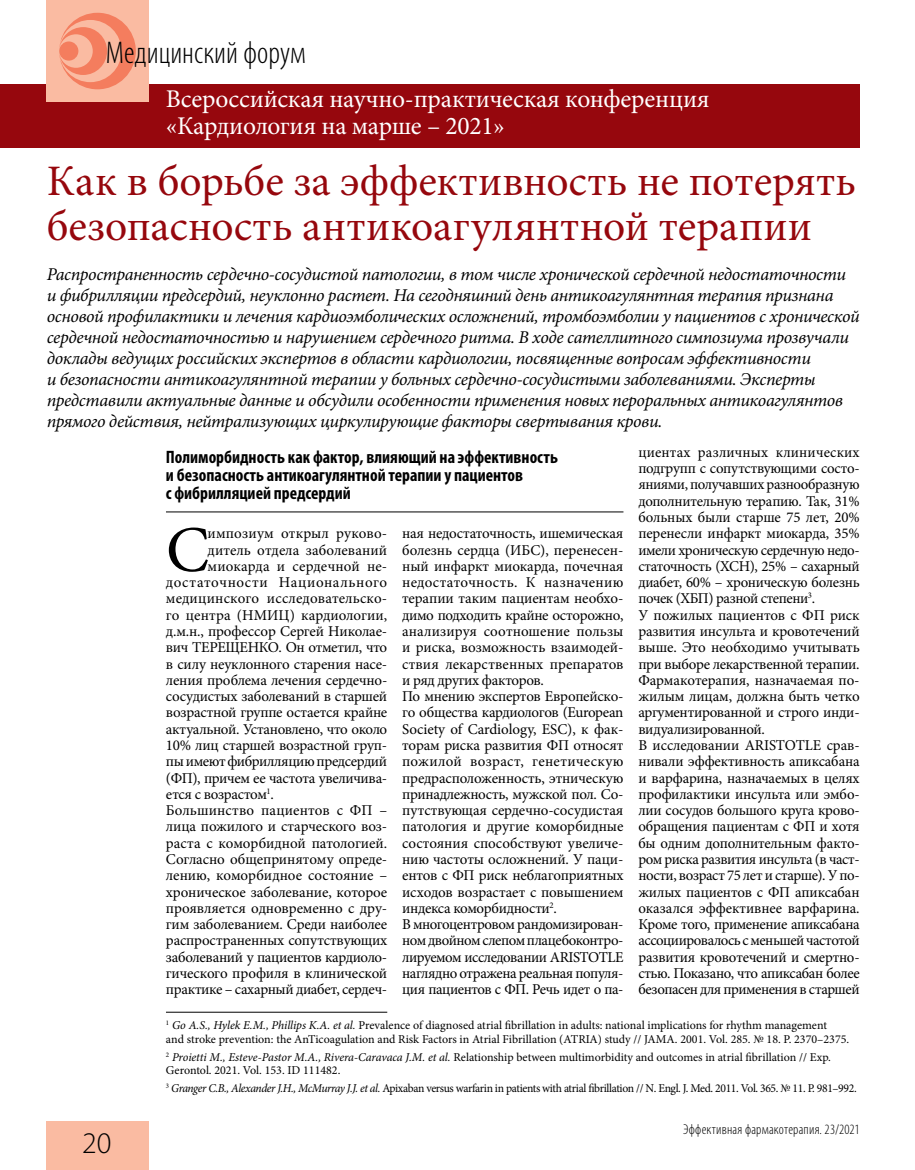
<style>
.page{position:relative;width:915px;height:1170px;background:#fff}
.page>*{position:absolute;margin:0;border:0;box-sizing:border-box;transform-origin:0 0}
.t1{font:65.1px "Minion Pro";color:#000}
.t2{font:43.5px/45px "Minion Pro";color:#96070d}
.t3{font:300 condensed 31.5px "Myriad Pro";color:#000}
.t4{font:300 30px "Myriad Pro";color:#000}
.t5{font:25.5px/27px "Minion Pro";letter-spacing:-.01em;color:#fff}
.t6{font:italic 18px/21px "Minion Pro";letter-spacing:-.02em;color:#000}
.t7{font:700 condensed 18px/18px "Myriad Pro";color:#000}
.t8{font:15px/16.4px "Minion Pro";letter-spacing:-.015em;color:#000}
.t9{font:15px "Minion Pro";letter-spacing:.01em;color:#000}
.t10{font:15px "Minion Pro";letter-spacing:.005em;color:#000}
.t11{font:15px "Minion Pro";letter-spacing:.04em;color:#000}
.t12{font:300 condensed 14.25px "Myriad Pro";letter-spacing:.015em;color:#000}
.t13{font:12px/13.5px "Minion Pro";letter-spacing:-.005em;color:#000}
.t14{font:12px "Minion Pro";letter-spacing:-.03em;color:#000}
.s1{font-style:italic}
</style>
<div class="page">
<div style="left:0;top:84px;width:859px;height:63px;background:#96070d"></div>
<div style="left:47px;top:0;width:102px;height:102px;background:#fabba2"></div>
<svg style="left:59px;top:13px;width:77px;height:76px"></svg>
<div style="left:59px;top:41px;width:19px;height:20px;background:#f47d5e;border-radius:50%"></div>
<div style="left:47px;top:1121px;width:102px;height:48px;background:#fabba2"></div>
<hr style="left:166px;top:511px;width:457px;height:1px;background:#000">
<hr style="left:166px;top:1011px;width:221px;height:1px;background:#000">
<h3 class="t3" style="left:106px;top:34px;width:201px">Медицинский форум</h3>
<h3 class="t5" style="left:166px;top:85px;width:545px">Всероссийская научно-практическая конференция «Кардиология на марше – 2021»</h3>
<h2 class="t2" style="left:47px;top:159px;width:810px">Как в борьбе за эффективность не потерять безопасность антикоагулянтной терапии</h2>
<p class="t6" style="left:47px;top:264px;width:814px">Распространенность сердечно-сосудистой патологии, в том числе хронической сердечной недостаточности и фибрилляции предсердий, неуклонно растет. На сегодняшний день антикоагулянтная терапия признана основой профилактики и лечения кардиоэмболических осложнений, тромбоэмболии у пациентов с хронической сердечной недостаточностью и нарушением сердечного ритма. В ходе сателлитного симпозиума прозвучали доклады ведущих российских экспертов в области кардиологии, посвященные вопросам эффективности<br>и безопасности антикоагулянтной терапии у больных сердечно-сосудистыми заболеваниями. Эксперты представили актуальные данные и обсудили особенности применения новых пероральных антикоагулянтов прямого действия, нейтрализующих циркулирующие факторы свертывания крови.</p>
<h3 class="t4" style="left:82px;top:1125px;width:31px">20</h3>
<p class="t8" style="left:638px;top:444px;width:223px">циентах различных клинических подгрупп с сопутствующими состо&shy;яниями, получавших разнообразную дополнительную терапию. Так, 31% больных были старше 75 лет, 20% перенесли инфаркт миокарда, 35% имели хроническую сердечную недо&shy;статочность (ХСН), 25% – сахарный диабет, 60% – хроническую болезнь почек (ХБП) разной степени<sup>3</sup>.<br>У пожилых пациентов с ФП риск развития инсульта и кровотечений выше. Это необходимо учитывать при выборе лекарственной терапии.<br>Фармакотерапия, назначаемая по&shy;жилым лицам, должна быть четко аргументированной и строго инди&shy;видуализированной.<br>В исследовании ARISTOTLE срав&shy;нивали эффективность апиксабана и варфарина, назначаемых в целях профилактики инсульта или эмбо&shy;лии сосудов большого круга крово&shy;обращения пациентам с ФП и хотя бы одним дополнительным факто&shy;ром риска развития инсульта (в част&shy;ности, возраст 75 лет и старше). У по&shy;жилых пациентов с ФП апиксабан оказался эффективнее варфарина.<br>Кроме того, применение апиксабана ассоциировалось с меньшей частотой развития кровотечений и смертно&shy;стью. Показано, что апиксабан более безопасен для применения в старшей</p>
<p class="t13" style="left:166px;top:1018px;width:684px"><sup>1</sup> <span class="s1">Go A.S., Hylek E.M., Phillips K.A. et al.</span> Prevalence of diagnosed atrial fibrillation in adults: national implications for rhythm management<br>and stroke prevention: the AnTicoagulation and Risk Factors in Atrial Fibrillation (ATRIA) study // JAMA. 2001. Vol. 285. № 18. P. 2370–2375.</p>
<p class="t13" style="left:166px;top:1050px;width:666px"><sup>2</sup> <span class="s1">Proietti M., Esteve-Pastor M.A., Rivera-Caravaca J.M. et al.</span> Relationship between multimorbidity and outcomes in atrial fibrillation // Exp.<br>Gerontol. 2021. Vol. 153. ID 111482.</p>
<p class="t14" style="left:166px;top:1079px;width:692px"><sup>3</sup> <span class="s1">Granger C.B., Alexander J.H., McMurray J.J. et al.</span> Apixaban versus warfarin in patients with atrial fibrillation // N. Engl. J. Med. 2011. Vol. 365. № 11. P. 981–992.</p>
<p class="t7" style="left:166px;top:447px;width:393px">Полиморбидность как фактор, влияющий на эффективность и безопасность антикоагулянтной терапии у пациентов<br>с фибрилляцией предсердий</p>
<h1 class="t1" style="left:166px;top:506px;width:45px">С</h1>
<p class="t9" style="left:207px;top:523px;width:181px">импозиум открыл руково-</p>
<p class="t8" style="left:402px;top:525px;width:223px">ная недостаточность, ишемическая болезнь сердца (ИБС), перенесен&shy;ный инфаркт миокарда, почечная недостаточность. К назначению терапии таким пациентам необхо&shy;димо подходить крайне осторожно, анализируя соотношение пользы и риска, возможность взаимодей&shy;ствия лекарственных препаратов и ряд других факторов.<br>По мнению экспертов Европейско&shy;го общества кардиологов (European<br>Society of Cardiology, ESC), к фак&shy;торам риска развития ФП относят пожилой возраст, генетическую предрасположенность, этническую принадлежность, мужской пол. Со&shy;путствующая сердечно-сосудистая патология и другие коморбидные состояния способствуют увеличе&shy;нию частоты осложнений. У паци&shy;ентов с ФП риск неблагоприятных исходов возрастает с повышением индекса коморбидности<sup>2</sup>.<br>В многоцентровом рандомизирован&shy;ном двойном слепом плацебоконтро&shy;лируемом исследовании ARISTOTLE наглядно отражена реальная популя&shy;ция пациентов с ФП. Речь идет о па-</p>
<p class="t10" style="left:207px;top:539px;width:181px">дитель отдела заболеваний</p>
<p class="t9" style="left:207px;top:556px;width:181px">миокарда и сердечной не-</p>
<p class="t11" style="left:166px;top:572px;width:223px">достаточности Национального</p>
<p class="t9" style="left:166px;top:588px;width:223px">медицинского исследовательско-</p>
<p class="t10" style="left:166px;top:604px;width:222px">го центра (НМИЦ) кардиологии,</p>
<p class="t8" style="left:166px;top:623px;width:223px">д.м.н., профессор Сергей Николае-</p>
<p class="t8" style="left:166px;top:639px;width:223px">вич ТЕРЕЩЕНКО. Он отметил, что</p>
<p class="t8" style="left:166px;top:655px;width:223px">в силу неуклонного старения насе-</p>
<p class="t8" style="left:166px;top:672px;width:223px">ления проблема лечения сердечно-</p>
<p class="t8" style="left:166px;top:688px;width:223px">сосудистых заболеваний в старшей</p>
<p class="t8" style="left:166px;top:704px;width:223px">возрастной группе остается крайне</p>
<p class="t8" style="left:166px;top:720px;width:223px">актуальной. Установлено, что около</p>
<p class="t8" style="left:166px;top:737px;width:222px">10% лиц старшей возрастной груп-</p>
<p class="t8" style="left:166px;top:753px;width:223px">пы имеют фибрилляцию предсердий</p>
<p class="t8" style="left:166px;top:769px;width:223px">(ФП), причем ее частота увеличива-</p>
<p class="t8" style="left:166px;top:785px;width:109px">ется с возрастом<sup>1</sup>.</p>
<p class="t9" style="left:166px;top:800px;width:223px">Большинство пациентов с ФП –</p>
<p class="t8" style="left:166px;top:818px;width:223px">лица пожилого и старческого воз-</p>
<p class="t8" style="left:166px;top:834px;width:223px">раста c коморбидной патологией.</p>
<p class="t8" style="left:166px;top:851px;width:223px">Согласно общепринятому опреде-</p>
<p class="t8" style="left:166px;top:867px;width:223px">лению, коморбидное состояние –</p>
<p class="t8" style="left:166px;top:883px;width:223px">хроническое заболевание, которое</p>
<p class="t8" style="left:166px;top:899px;width:223px">проявляется одновременно с дру-</p>
<p class="t8" style="left:166px;top:916px;width:223px">гим заболеванием. Среди наиболее</p>
<p class="t8" style="left:166px;top:932px;width:223px">распространенных сопутствующих</p>
<p class="t8" style="left:166px;top:948px;width:223px">заболеваний у пациентов кардиоло-</p>
<p class="t8" style="left:166px;top:964px;width:223px">гического профиля в клинической</p>
<p class="t8" style="left:166px;top:981px;width:223px">практике – сахарный диабет, сердеч-</p>
<p class="t12" style="left:683px;top:1120px;width:178px">Эффективная фармакотерапия. 23/2021</p>
</div>
